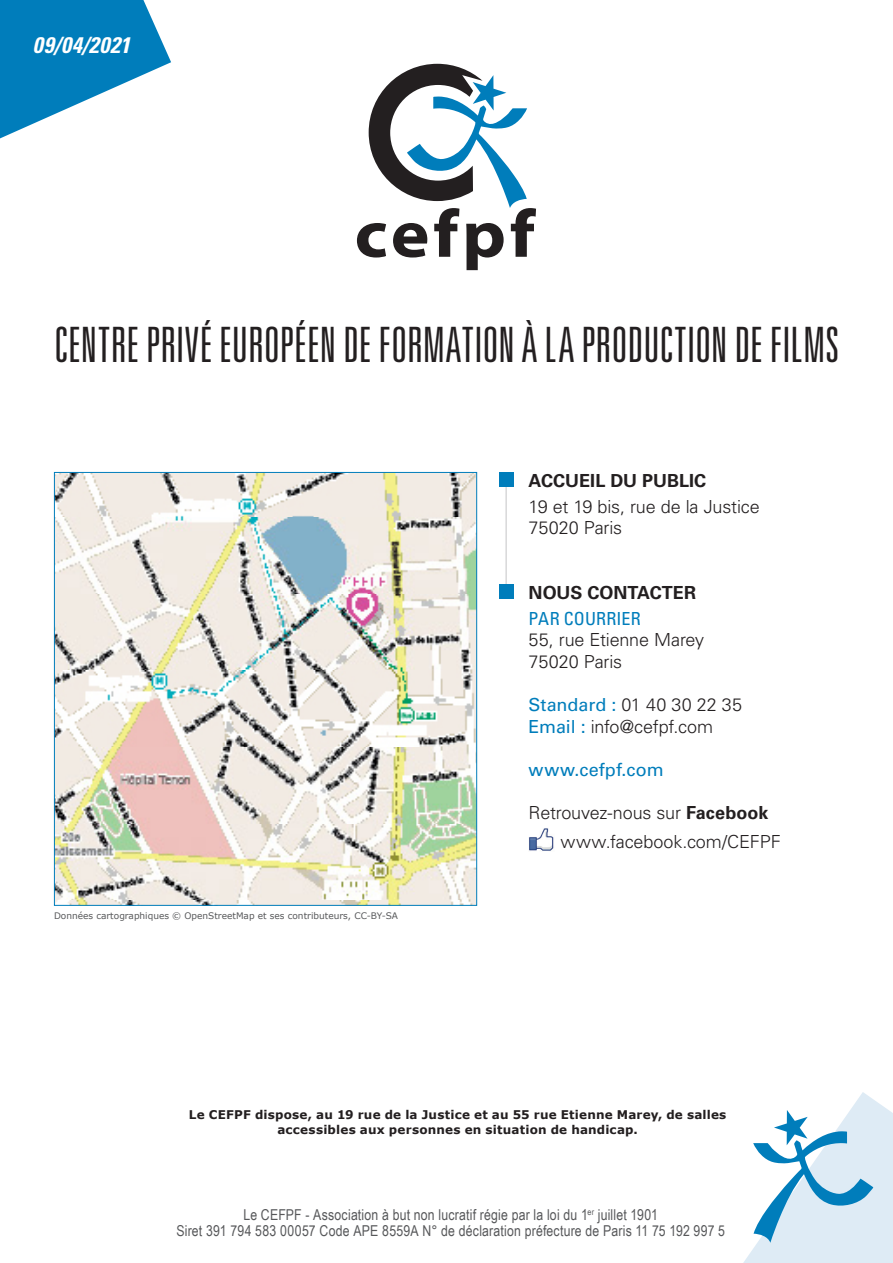
<style>
.page{position:relative;width:893px;height:1263px;background:#fff}
.page>*{position:absolute;margin:0;border:0;box-sizing:border-box;transform-origin:0 0}
.CPEFPF_en_long{font:300 ultra-condensed 48.75px "Univers LT Std";color:#231f20}
.Date{font:italic 700 condensed 22.5px "Univers LT Std";letter-spacing:.03em;color:#fff}
.Texte_coordonnées{font:300 18px/21.6px "Univers LT Std";letter-spacing:-.01em;color:#231f20}
.Titre_coordonnées{font:700 18px "Univers LT Std";color:#231f20}
.Intertitre_coordonné{font:300 18px "Univers LT Std";letter-spacing:-.01em;color:#231f20}
.Texte_coordonnées-2{font:18px "Univers LT Std";letter-spacing:.01em;color:#007dbb}
.Intertitre_coordonné-2{font:condensed 18px "Univers LT Std";letter-spacing:.01em;color:#007dbb}
.Mentions_légales{font:15px "Arial Narrow";letter-spacing:.015em;color:#57585a}
.TexteAvecTabulBold{font:700 12px/15px "Verdana";letter-spacing:.015em;color:#231f20;text-align:center}
.t1{font:9px "Verdana";color:#57585a}
.s1{font-weight:400;color:#007dbb}
.s2{font-weight:700}
</style>
<div class="page">
<svg style="left:743px;top:1092px;width:150px;height:171px"></svg>
<svg style="left:357px;top:64px;width:179px;height:206px"></svg>
<img style="left:56px;top:474px;width:419px;height:430px">
<hr style="left:505px;top:479px;width:2px;height:113px;background:#c1c2c4">
<div style="left:499px;top:472px;width:15px;height:15px;background:#007dbb"></div>
<div style="left:499px;top:584px;width:15px;height:15px;background:#007dbb"></div>
<img style="left:529px;top:828px;width:25px;height:23px">
<svg style="left:0;top:0;width:171px;height:138px"></svg>
<p class="Date" style="left:33px;top:31px;width:99px">09/04/2021</p>
<p class="CPEFPF_en_long" style="left:54px;top:319px;width:786px">CENTRE PRIVÉ EUROPÉEN DE FORMATION À LA PRODUCTION DE FILMS</p>
<p class="Titre_coordonnées" style="left:529px;top:470px;width:179px">ACCUEIL DU PUBLIC</p>
<p class="Texte_coordonnées" style="left:529px;top:495px;width:233px">19 et 19 bis, rue de la Justice<br>75020 Paris</p>
<p class="t1" style="left:54px;top:909px;width:346px">Données cartographiques © OpenStreetMap et ses contributeurs, CC-BY-SA</p>
<p class="Titre_coordonnées" style="left:529px;top:582px;width:169px">NOUS CONTACTER</p>
<p class="Intertitre_coordonné-2" style="left:529px;top:607px;width:114px">PAR COURRIER</p>
<p class="Intertitre_coordonné" style="left:529px;top:629px;width:177px">55, rue Etienne Marey</p>
<p class="Texte_coordonnées" style="left:529px;top:651px;width:95px">75020 Paris</p>
<p class="Texte_coordonnées" style="left:529px;top:694px;width:215px"><span class="s1">Standard :</span> 01 40 30 22 35</p>
<p class="Texte_coordonnées" style="left:529px;top:716px;width:186px"><span class="s1">Email :</span> info@cefpf.com</p>
<p class="Texte_coordonnées-2" style="left:529px;top:759px;width:137px">www.cefpf.com</p>
<p class="Texte_coordonnées" style="left:529px;top:802px;width:241px">Retrouvez-nous sur <span class="s2">Facebook</span></p>
<p class="Texte_coordonnées" style="left:561px;top:831px;width:222px">www.facebook.com/CEFPF</p>
<p class="TexteAvecTabulBold" style="left:189px;top:1107px;width:539px">Le CEFPF dispose, au 19 rue de la Justice et au 55 rue Etienne Marey, de salles accessibles aux personnes en situation de handicap.</p>
<p class="Mentions_légales" style="left:243px;top:1203px;width:416px">Le CEFPF - Association à but non lucratif régie par la loi du 1<sup>er</sup> juillet 1901</p>
<p class="Mentions_légales" style="left:176px;top:1220px;width:550px">Siret 391 794 583 00057 Code APE 8559A N° de déclaration préfecture de Paris 11 75 192 997 5</p>
</div>
